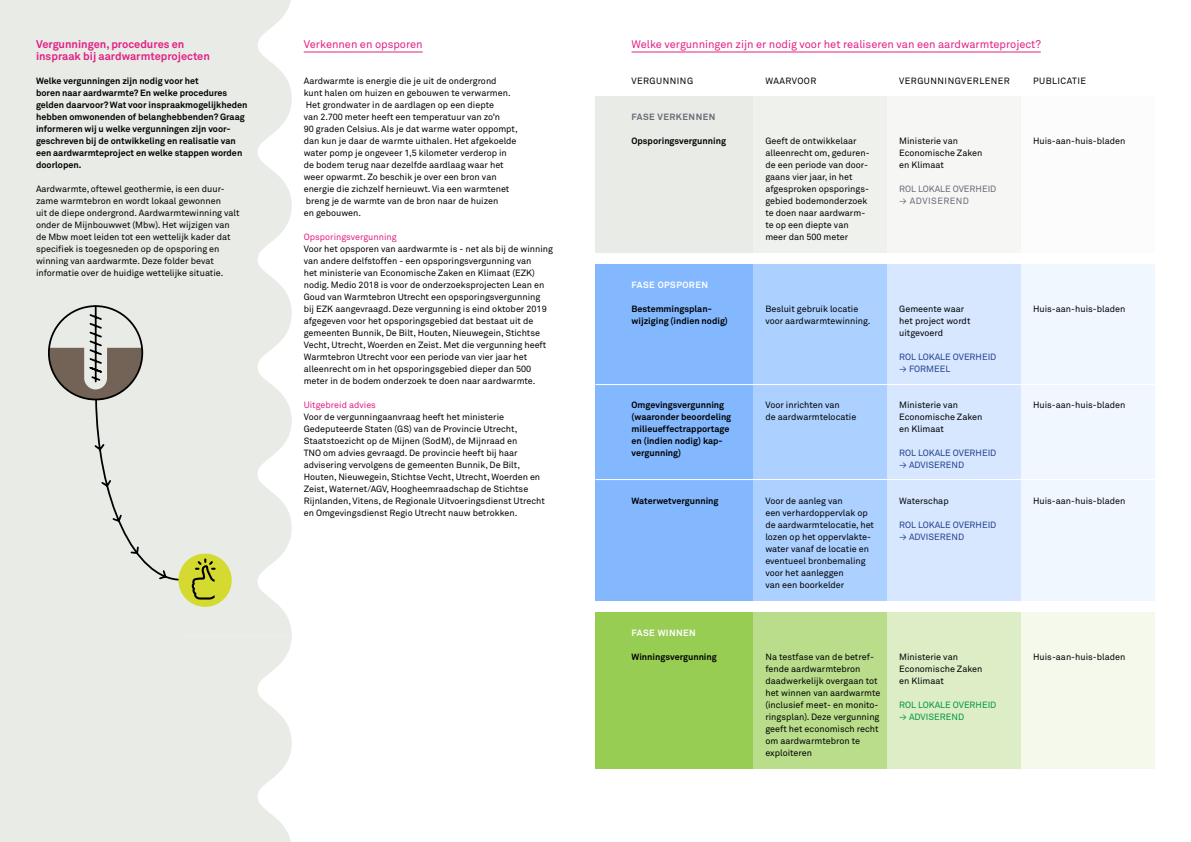
<style>
.page{position:relative;width:1191px;height:842px;background:#fff}
.page>*{position:absolute;margin:0;border:0;box-sizing:border-box;transform-origin:0 0}
.t1{font:11px "Akkurat";color:#e32085}
.t2{font:700 11px/12px "Akkurat";color:#e32085}
.t3{font:9px/12px "Akkurat";color:#000}
.t4{font:700 9px/12px "Akkurat";color:#000}
.t5{font:9px/12px "Akkurat";color:#24418e}
.t6{font:9px "Akkurat";letter-spacing:.05em;color:#000}
.t7{font:9px "Akkurat";color:#e32085}
.t8{font:9px/12px "Akkurat";color:#696975}
.t9{font:9px/12px "Akkurat";color:#009641}
.t10{font:700 9px "Akkurat";letter-spacing:.05em;color:#fff}
.t11{font:700 9px "Akkurat";letter-spacing:.05em;color:#696975}
</style>
<div class="page">
<div style="left:595px;top:612px;width:158px;height:156px;background:#98cd53"></div>
<div style="left:753px;top:612px;width:134px;height:156px;background:#badd8c"></div>
<div style="left:595px;top:96px;width:158px;height:156px;background:#e8ebe6"></div>
<div style="left:753px;top:96px;width:134px;height:156px;background:#eff1ed"></div>
<div style="left:595px;top:264px;width:158px;height:336px;background:#83b8ff"></div>
<div style="left:753px;top:264px;width:134px;height:336px;background:#acd0ff"></div>
<div style="left:0;top:0;width:292px;height:206px;background:#e8ebe6"></div>
<div style="left:0;top:206px;width:292px;height:214px;background:#e8ebe6"></div>
<svg style="left:0;top:420px;width:292px;height:215px;background:#e9ece7"></svg>
<div style="left:0;top:635px;width:292px;height:207px;background:#e8ebe6"></div>
<hr style="left:304px;top:52px;width:119px;height:1px;background:#e32085">
<hr style="left:631px;top:52px;width:409px;height:1px;background:#e32085">
<div style="left:887px;top:612px;width:134px;height:156px;background:#ddeec6"></div>
<div style="left:887px;top:96px;width:134px;height:156px;background:#f6f7f5"></div>
<div style="left:887px;top:264px;width:134px;height:336px;background:#d6e7ff"></div>
<div style="left:1021px;top:612px;width:134px;height:156px;background:#f4f9ec"></div>
<div style="left:1021px;top:96px;width:134px;height:156px;background:#fbfcfb"></div>
<div style="left:1021px;top:264px;width:134px;height:336px;background:#f1f7ff"></div>
<hr style="left:595px;top:384px;width:596px;height:1px;background:#fff">
<hr style="left:595px;top:479px;width:596px;height:1px;background:#fff">
<svg style="left:49px;top:304px;width:134px;height:277px;background:#d7d9d3"></svg>
<div style="left:48px;top:305px;width:95px;height:95px;border:2px solid #000;border-radius:50%"></div>
<div style="left:178px;top:554px;width:54px;height:53px;background:#d4da30;border-radius:50%"></div>
<svg style="left:192px;top:558px;width:24px;height:42px"></svg>
<p class="t2" style="left:36px;top:38px;width:175px">Vergunningen, procedures en inspraak bij aardwarmteprojecten</p>
<p class="t4" style="left:36px;top:75px;width:213px">Welke vergunningen zijn nodig voor het<br>boren naar aardwarmte? En welke procedures gelden daarvoor? Wat voor inspraakmogelijkheden hebben omwonenden of belanghebbenden? Graag informeren wij u welke vergunningen zijn voor&shy;geschreven bij de ontwikkeling en realisatie van een aardwarmteproject en welke stappen worden doorlopen.</p>
<p class="t3" style="left:36px;top:183px;width:205px">Aardwarmte, oftewel geothermie, is een duur&shy;zame warmtebron en wordt lokaal gewonnen<br>uit de diepe ondergrond. Aardwarmtewinning valt onder de Mijnbouwwet (Mbw). Het wijzigen van de Mbw moet leiden tot een wettelijk kader dat specifiek is toegesneden op de opsporing en winning van aardwarmte. Deze folder bevat informatie over de huidige wettelijke situatie.</p>
<p class="t1" style="left:304px;top:37px;width:120px">Verkennen en opsporen</p>
<p class="t3" style="left:304px;top:75px;width:216px">Aardwarmte is energie die je uit de ondergrond<br>kunt halen om huizen en gebouwen te verwarmen.<br>Het grondwater in de aardlagen op een diepte<br>van 2.700 meter heeft een temperatuur van zo’n<br>90 graden Celsius. Als je dat warme water oppompt, dan kun je daar de warmte uithalen. Het afgekoelde water pomp je ongeveer 1,5 kilometer verderop in de bodem terug naar dezelfde aardlaag waar het weer opwarmt. Zo beschik je over een bron van energie die zichzelf hernieuwt. Via een warmtenet breng je de warmte van de bron naar de huizen<br>en gebouwen.</p>
<p class="t7" style="left:304px;top:231px;width:94px">Opsporingsvergunning</p>
<p class="t3" style="left:304px;top:243px;width:251px">Voor het opsporen van aardwarmte is - net als bij de winning van andere delfstoffen - een opsporingsvergunning van<br>het ministerie van Economische Zaken en Klimaat (EZK) nodig. Medio 2018 is voor de onderzoeksprojecten Lean en Goud van Warmtebron Utrecht een opsporingsvergunning<br>bij EZK aangevraagd. Deze vergunning is eind oktober 2019 afgegeven voor het opsporingsgebied dat bestaat uit de gemeenten Bunnik, De Bilt, Houten, Nieuwegein, Stichtse Vecht, Utrecht, Woerden en Zeist. Met die vergunning heeft Warmtebron Utrecht voor een periode van vier jaar het alleenrecht om in het opsporingsgebied dieper dan 500 meter in de bodem onderzoek te doen naar aardwarmte.</p>
<p class="t7" style="left:304px;top:399px;width:74px">Uitgebreid advies</p>
<p class="t3" style="left:304px;top:411px;width:243px">Voor de vergunningaanvraag heeft het ministerie Gedeputeerde Staten (GS) van de Provincie Utrecht, Staatstoezicht op de Mijnen (SodM), de Mijnraad en<br>TNO om advies gevraagd. De provincie heeft bij haar advisering vervolgens de gemeenten Bunnik, De Bilt, Houten, Nieuwegein, Stichtse Vecht, Utrecht, Woerden en Zeist, Waternet/AGV, Hoogheemraadschap de Stichtse Rijnlanden, Vitens, de Regionale Uitvoeringsdienst Utrecht en Omgevingsdienst Regio Utrecht nauw betrokken.</p>
<p class="t1" style="left:631px;top:37px;width:411px">Welke vergunningen zijn er nodig voor het realiseren van een aardwarmteproject?</p>
<p class="t6" style="left:631px;top:75px;width:63px">VERGUNNING</p>
<p class="t11" style="left:631px;top:111px;width:85px">FASE VERKENNEN</p>
<p class="t4" style="left:631px;top:135px;width:96px">Opsporingsvergunning</p>
<p class="t6" style="left:899px;top:75px;width:112px">VERGUNNINGVERLENER</p>
<p class="t6" style="left:1033px;top:75px;width:54px">PUBLICATIE</p>
<p class="t6" style="left:765px;top:75px;width:52px">WAARVOOR</p>
<p class="t3" style="left:765px;top:135px;width:106px">Geeft de ontwikkelaar alleenrecht om, geduren&shy;de een periode van door&shy;gaans vier jaar, in het afgesproken opsporings&shy;gebied bodemonderzoek te doen naar aardwarm&shy;te op een diepte van meer dan 500 meter</p>
<p class="t3" style="left:899px;top:135px;width:85px">Ministerie van<br>Economische Zaken en Klimaat</p>
<p class="t8" style="left:899px;top:183px;width:99px">ROL LOKALE OVERHEID ≥ ADVISEREND</p>
<p class="t3" style="left:1033px;top:135px;width:94px">Huis-aan-huis-bladen</p>
<p class="t10" style="left:631px;top:279px;width:78px">FASE OPSPOREN</p>
<p class="t4" style="left:631px;top:303px;width:98px">Bestemmingsplan&shy;wijziging (indien nodig)</p>
<p class="t4" style="left:631px;top:399px;width:101px">Omgevingsvergunning (waaronder beoordeling milieueffectrapportage en (indien nodig) kap&shy;vergunning)</p>
<p class="t4" style="left:631px;top:495px;width:89px">Waterwetvergunning</p>
<p class="t3" style="left:765px;top:303px;width:107px">Besluit gebruik locatie voor aardwarmtewinning.</p>
<p class="t3" style="left:765px;top:399px;width:92px">Voor inrichten van<br>de aardwarmtelocatie</p>
<p class="t3" style="left:765px;top:495px;width:110px">Voor de aanleg van<br>een verhardoppervlak op de aardwarmtelocatie, het lozen op het oppervlakte&shy;water vanaf de locatie en eventueel bronbemaling voor het aanleggen<br>van een boorkelder</p>
<p class="t3" style="left:899px;top:303px;width:73px">Gemeente waar het project wordt uitgevoerd</p>
<p class="t5" style="left:899px;top:351px;width:99px">ROL LOKALE OVERHEID ≥ FORMEEL</p>
<p class="t3" style="left:899px;top:399px;width:85px">Ministerie van<br>Economische Zaken en Klimaat</p>
<p class="t5" style="left:899px;top:447px;width:99px">ROL LOKALE OVERHEID ≥ ADVISEREND</p>
<p class="t3" style="left:899px;top:495px;width:51px">Waterschap</p>
<p class="t5" style="left:899px;top:519px;width:99px">ROL LOKALE OVERHEID ≥ ADVISEREND</p>
<p class="t10" style="left:631px;top:627px;width:66px">FASE WINNEN</p>
<p class="t4" style="left:631px;top:651px;width:87px">Winningsvergunning</p>
<p class="t3" style="left:765px;top:651px;width:116px">Na testfase van de betref&shy;fende aardwarmtebron daadwerkelijk overgaan tot het winnen van aardwarmte (inclusief meet- en monito&shy;ringsplan). Deze vergunning geeft het economisch recht om aardwarmtebron te exploiteren</p>
<p class="t3" style="left:899px;top:651px;width:85px">Ministerie van<br>Economische Zaken en Klimaat</p>
<p class="t9" style="left:899px;top:699px;width:99px">ROL LOKALE OVERHEID ≥ ADVISEREND</p>
<p class="t3" style="left:1033px;top:303px;width:94px">Huis-aan-huis-bladen</p>
<p class="t3" style="left:1033px;top:399px;width:94px">Huis-aan-huis-bladen</p>
<p class="t3" style="left:1033px;top:495px;width:94px">Huis-aan-huis-bladen</p>
<p class="t3" style="left:1033px;top:651px;width:94px">Huis-aan-huis-bladen</p>
</div>
